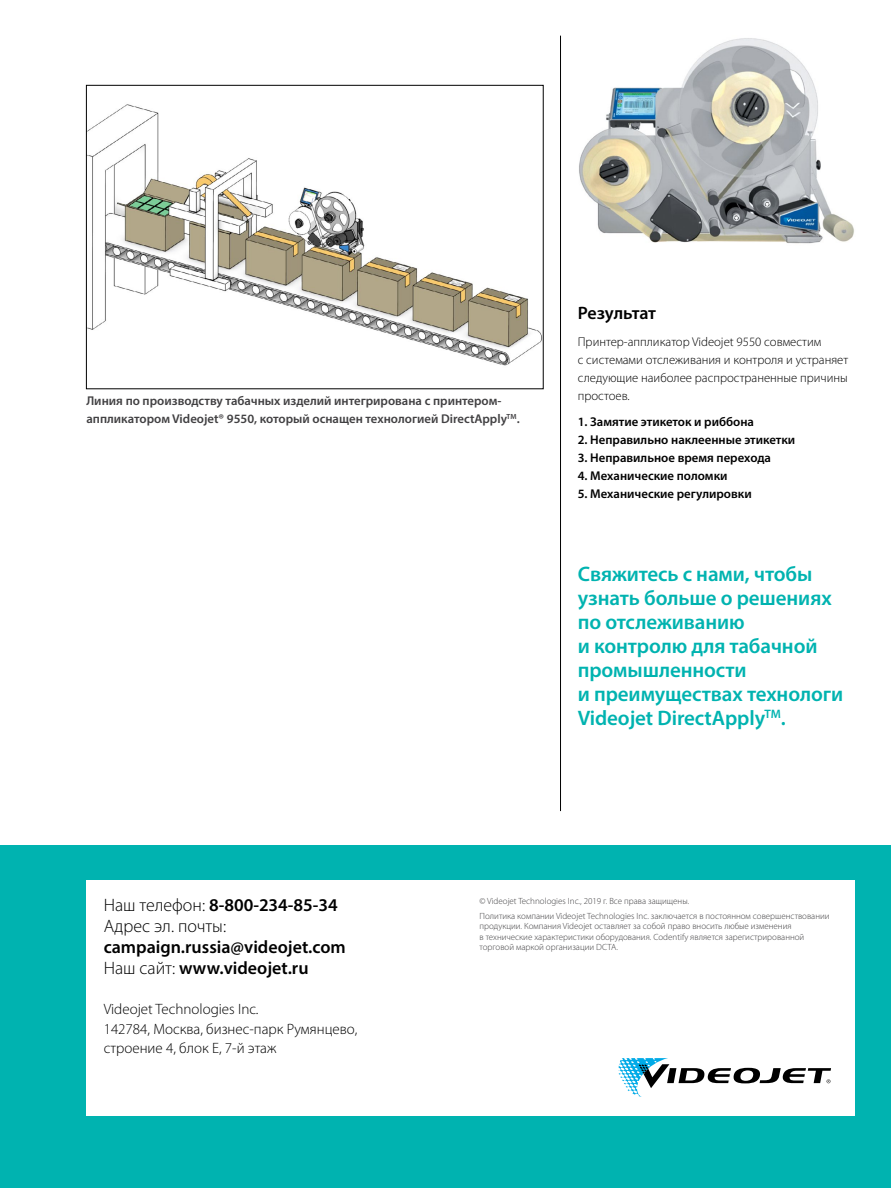
<style>
.page{position:relative;width:891px;height:1188px;background:#fff}
.page>*{position:absolute;margin:0;border:0;box-sizing:border-box;transform-origin:0 0}
.t1{font:600 21px/24px "Myriad Pro";letter-spacing:-.005em;color:#00b3b0}
.t2{font:600 18px/21px "Myriad Pro";color:#000}
.t3{font:300 18px/21px "Myriad Pro";color:#000}
.t4{font:300 15px/19.5px "Myriad Pro";color:#000}
.t5{font:300 12.75px/18px "Myriad Pro";color:#000}
.t6{font:600 12.75px "Myriad Pro";color:#000}
.t7{font:600 12.75px/18px "Myriad Pro";color:#414042}
.t8{font:300 9px/10.5px "Myriad Pro";color:#414042}
.s1{font-weight:600}
.s2{font-weight:300}
</style>
<div class="page">
<div style="left:0;top:846px;width:891px;height:342px;background:#00b3b0"></div>
<div style="left:86px;top:880px;width:769px;height:236px;background:#fff"></div>
<svg style="left:618px;top:1058px;width:213px;height:39px"></svg>
<hr style="left:560px;top:36px;width:1px;height:775px;background:#000">
<img style="left:579px;top:38px;width:275px;height:206px">
<img style="left:88px;top:104px;width:454px;height:262px">
<div style="left:86px;top:85px;width:458px;height:304px;border:1px solid #000"></div>
<h3 class="t7" style="left:86px;top:391px;width:435px">Линия по производству табачных изделий интегрирована с принтером&shy;аппликатором Videojet® 9550, который оснащен технологией DirectApply<sup>TM</sup>.</h3>
<h2 class="t2" style="left:578px;top:302px;width:80px">Результат</h2>
<h3 class="t5" style="left:578px;top:333px;width:272px">Принтер-аппликатор Videojet 9550 совместим<br>с системами отслеживания и контроля и устраняет следующие наиболее распространенные причины простоев.</h3>
<h3 class="t6" style="left:578px;top:414px;width:178px">1. Замятие этикеток и риббона</h3>
<h3 class="t6" style="left:578px;top:432px;width:219px">2. Неправильно наклеенные этикетки</h3>
<h3 class="t6" style="left:578px;top:450px;width:195px">3. Неправильное время перехода</h3>
<h3 class="t6" style="left:578px;top:468px;width:151px">4. Механические поломки</h3>
<h3 class="t6" style="left:578px;top:486px;width:175px">5. Механические регулировки</h3>
<h1 class="t1" style="left:578px;top:562px;width:267px">Свяжитесь с нами, чтобы узнать больше о решениях по отслеживанию<br>и контролю для табачной промышленности<br>и преимуществах технологи<br>Videojet DirectApply<sup>TM</sup>.</h1>
<h2 class="t3" style="left:104px;top:895px;width:236px">Наш телефон: <span class="s1">8-800-234-85-34<br></span>Адрес эл. почты:</h2>
<h2 class="t2" style="left:104px;top:936px;width:244px">campaign.russia@videojet.com<br><span class="s2">Наш сайт:</span> www.videojet.ru</h2>
<h3 class="t4" style="left:104px;top:1000px;width:255px">Videojet Technologies Inc.<br>142784, Москва, бизнес-парк Румянцево, строение 4, блок Е, 7-й этаж</h3>
<p class="t8" style="left:480px;top:894px;width:352px;line-height:14.7px">© Videojet Technologies Inc., 2019 г. Все права защищены.<br>Политика компании Videojet Technologies Inc. заключается в постоянном совершенствовании</p>
<p class="t8" style="left:480px;top:921px;width:326px">продукции. Компания Videojet оставляет за собой право вносить любые изменения<br>в технические характеристики оборудования. Codentify является зарегистрированной торговой маркой организации DCTA.</p>
</div>
